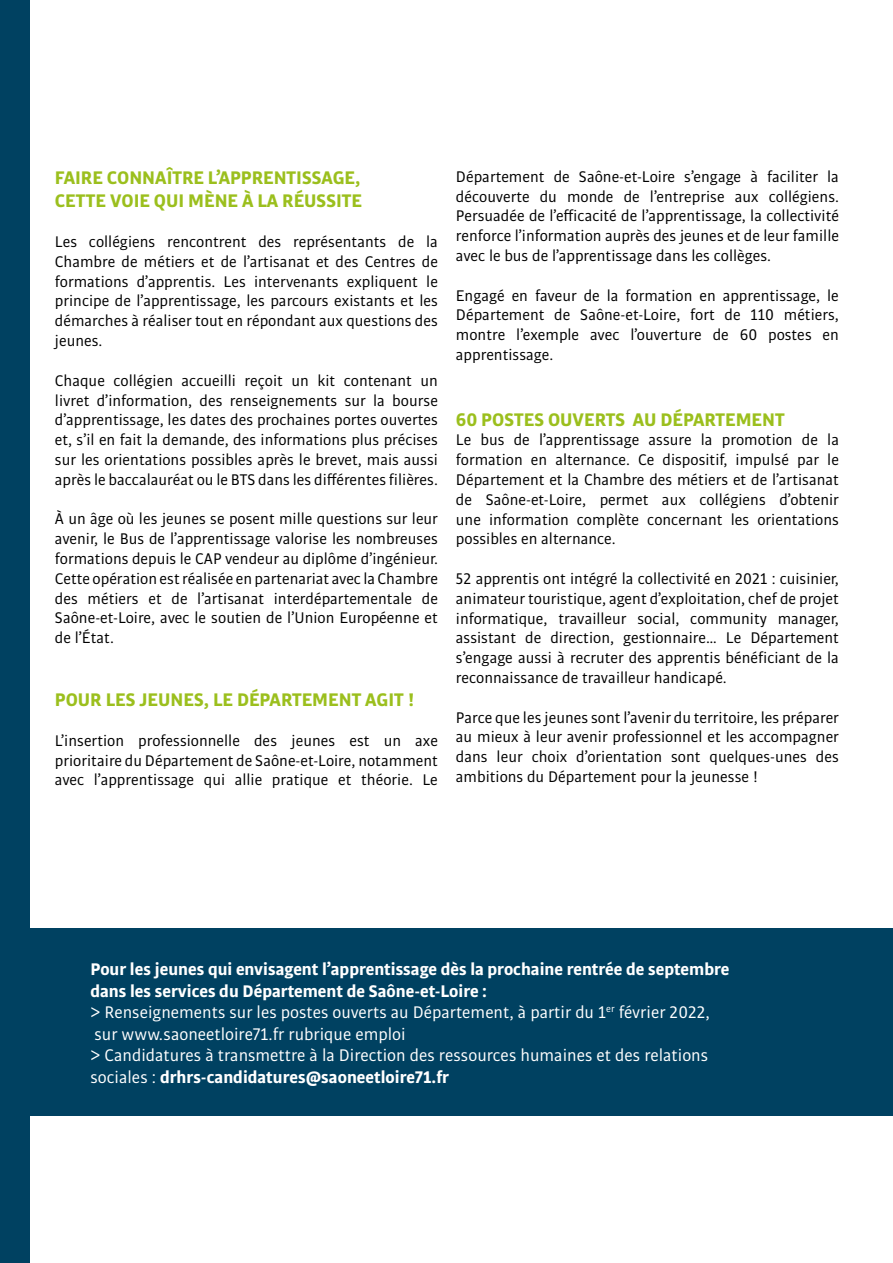
<style>
.page{position:relative;width:893px;height:1263px;background:#fff}
.page>*{position:absolute;margin:0;border:0;box-sizing:border-box;transform-origin:0 0}
.t1{font:700 19.5px/23.4px "Bulo";color:#9bbf1d}
.t2{font:18px/21.6px "Bulo";color:#fff}
.t3{font:16.5px/19.8px "Bulo";color:#000;text-align:justify}
.s1{font-weight:700}
</style>
<div class="page">
<div style="left:0;top:0;width:30px;height:1263px;background:#004161"></div>
<div style="left:30px;top:928px;width:863px;height:187px;background:#004161"></div>
<p class="t1" style="left:55px;top:165px;width:309px">FAIRE CONNAÎTRE L’APPRENTISSAGE,<br>CETTE VOIE QUI MÈNE À LA RÉUSSITE</p>
<p class="t3" style="left:55px;top:231px;width:385px">Les collégiens rencontrent des représentants de la Chambre de métiers et de l’artisanat et des Centres de formations d’apprentis. Les intervenants expliquent le principe de l’apprentissage, les parcours existants et les démarches à réaliser tout en répondant aux questions des jeunes.</p>
<p class="t3" style="left:55px;top:370px;width:385px">Chaque collégien accueilli reçoit un kit contenant un livret d’information, des renseignements sur la bourse d’apprentissage, les dates des prochaines portes ouvertes et, s’il en fait la demande, des informations plus précises sur les orientations possibles après le brevet, mais aussi après le baccalauréat ou le BTS dans les différentes filières.</p>
<p class="t3" style="left:55px;top:509px;width:385px">À un âge où les jeunes se posent mille questions sur leur avenir, le Bus de l’apprentissage valorise les nombreuses formations depuis le CAP vendeur au diplôme d’ingénieur.<br>Cette opération est réalisée en partenariat avec la Chambre des métiers et de l’artisanat interdépartementale de Saône-et-Loire, avec le soutien de l’Union Européenne et de l’État.</p>
<p class="t1" style="left:55px;top:687px;width:361px">POUR LES JEUNES, LE DÉPARTEMENT AGIT !</p>
<p class="t3" style="left:55px;top:730px;width:385px">L’insertion professionnelle des jeunes est un axe prioritaire du Département de Saône-et-Loire, notamment avec l’apprentissage qui allie pratique et théorie. Le</p>
<p class="t3" style="left:456px;top:166px;width:385px">Département de Saône-et-Loire s’engage à faciliter la découverte du monde de l’entreprise aux collégiens.<br>Persuadée de l’efficacité de l’apprentissage, la collectivité renforce l’information auprès des jeunes et de leur famille avec le bus de l’apprentissage dans les collèges.</p>
<p class="t3" style="left:456px;top:285px;width:385px">Engagé en faveur de la formation en apprentissage, le Département de Saône-et-Loire, fort de 110 métiers, montre l’exemple avec l’ouverture de 60 postes en apprentissage.</p>
<p class="t1" style="left:456px;top:407px;width:330px">60 POSTES OUVERTS AU DÉPARTEMENT</p>
<p class="t3" style="left:456px;top:430px;width:385px">Le bus de l’apprentissage assure la promotion de la formation en alternance. Ce dispositif, impulsé par le Département et la Chambre des métiers et de l’artisanat de Saône-et-Loire, permet aux collégiens d’obtenir une information complète concernant les orientations possibles en alternance.</p>
<p class="t3" style="left:456px;top:568px;width:384px">52 apprentis ont intégré la collectivité en 2021 : cuisinier, animateur touristique, agent d’exploitation, chef de projet informatique, travailleur social, community manager, assistant de direction, gestionnaire… Le Département s’engage aussi à recruter des apprentis bénéficiant de la reconnaissance de travailleur handicapé.</p>
<p class="t3" style="left:456px;top:707px;width:385px">Parce que les jeunes sont l’avenir du territoire, les préparer au mieux à leur avenir professionnel et les accompagner dans leur choix d’orientation sont quelques-unes des ambitions du Département pour la jeunesse !</p>
<p class="t2" style="left:90px;top:958px;width:640px"><span class="s1">Pour les jeunes qui envisagent l’apprentissage dès la prochaine rentrée de septembre dans les services du Département de Saône-et-Loire :<br></span>&gt; Renseignements sur les postes ouverts au Département, à partir du 1<sup>er</sup> février 2022, sur www.saoneetloire71.fr rubrique emploi<br>&gt; Candidatures à transmettre à la Direction des ressources humaines et des relations sociales : <span class="s1">drhrs-candidatures@saoneetloire71.fr</span></p>
</div>
